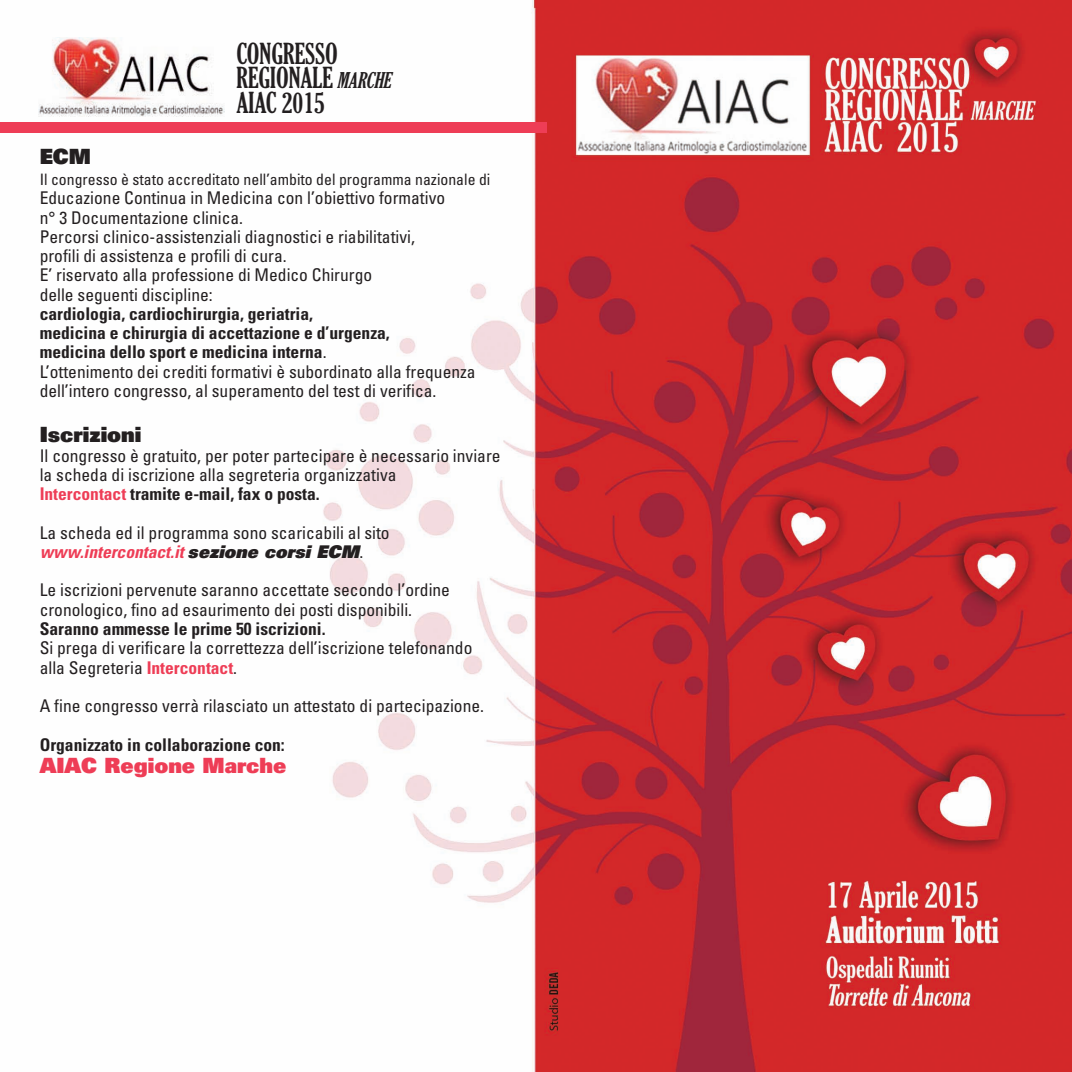
<style>
.page{position:relative;width:1072px;height:1072px;background:#fff}
.page>*{position:absolute;margin:0;border:0;box-sizing:border-box;transform-origin:0 0}
.t1{font:extra-condensed 28px/24.5px "Gloucester";color:#231f20}
.t2{font:900 21px "Univers";color:#ee3d56}
.t3{font:900 21px "Univers";color:#231f20}
.t4{font:italic extra-condensed 21px "Gloucester";color:#231f20}
.t5{font:condensed 17.5px/19.2px "Univers";color:#231f20}
.t6{font:700 condensed 17.5px/19.2px "Univers";color:#231f20}
.t7{font:condensed 15.75px "Univers";color:#231f20}
.s1{font-weight:400}
.s2{font-weight:700;color:#ee3d56}
.s3{font-weight:700}
.s4{font-weight:700;font-style:italic;color:#ee3d56}
.s5{font-weight:900;font-style:italic;font-stretch:normal}
</style>
<div class="page">
<img style="left:224px;top:0;width:847px;height:1071px">
<img style="left:38px;top:37px;width:186px;height:80px">
<div style="left:0;top:122px;width:547px;height:11px;background:#ee3d56"></div>
<h1 class="t1" style="left:236px;top:42px;width:103px">CONGRESSO<br>REGIONALE<br>AIAC 2015</h1>
<p class="t4" style="left:337px;top:69px;width:60px">MARCHE</p>
<p class="t3" style="left:40px;top:149px;width:53px">ECM</p>
<p class="t7" style="left:40px;top:174px;width:452px">Il congresso è stato accreditato nell’ambito del programma nazionale di</p>
<p class="t5" style="left:40px;top:190px;width:407px">Educazione Continua in Medicina con l’obiettivo formativo n° 3 Documentazione clinica.<br>Percorsi clinico-assistenziali diagnostici e riabilitativi, profili di assistenza e profili di cura.<br>E’ riservato alla professione di Medico Chirurgo<br>delle seguenti discipline:</p>
<p class="t6" style="left:40px;top:305px;width:437px">cardiologia, cardiochirurgia, geriatria,<br>medicina e chirurgia di accettazione e d’urgenza,<br>medicina dello sport e medicina interna<span class="s1">.<br>L’ottenimento dei crediti formativi è subordinato alla frequenza dell’intero congresso, al superamento del test di verifica.</span></p>
<p class="t3" style="left:40px;top:427px;width:103px">Iscrizioni</p>
<p class="t5" style="left:40px;top:447px;width:462px">Il congresso è gratuito, per poter partecipare è necessario inviare la scheda di iscrizione alla segreteria organizzativa<br><span class="s2">Intercontact</span> <span class="s3">tramite e-mail, fax o posta.</span></p>
<p class="t5" style="left:40px;top:524px;width:351px">La scheda ed il programma sono scaricabili al sito <span class="s4">www.intercontact.it</span> <span class="s5">sezione corsi ECM</span>.</p>
<p class="t5" style="left:40px;top:582px;width:412px">Le iscrizioni pervenute saranno accettate secondo l’ordine cronologico, fino ad esaurimento dei posti disponibili.</p>
<p class="t6" style="left:40px;top:620px;width:287px">Saranno ammesse le prime 50 iscrizioni.</p>
<p class="t5" style="left:40px;top:640px;width:434px">Si prega di verificare la correttezza dell’iscrizione telefonando alla Segreteria <span class="s2">Intercontact</span>.</p>
<p class="t5" style="left:40px;top:697px;width:446px">A fine congresso verrà rilasciato un attestato di partecipazione.</p>
<p class="t6" style="left:40px;top:736px;width:246px">Organizzato in collaborazione con:</p>
<p class="t2" style="left:40px;top:758px;width:248px">AIAC Regione Marche</p>
</div>
